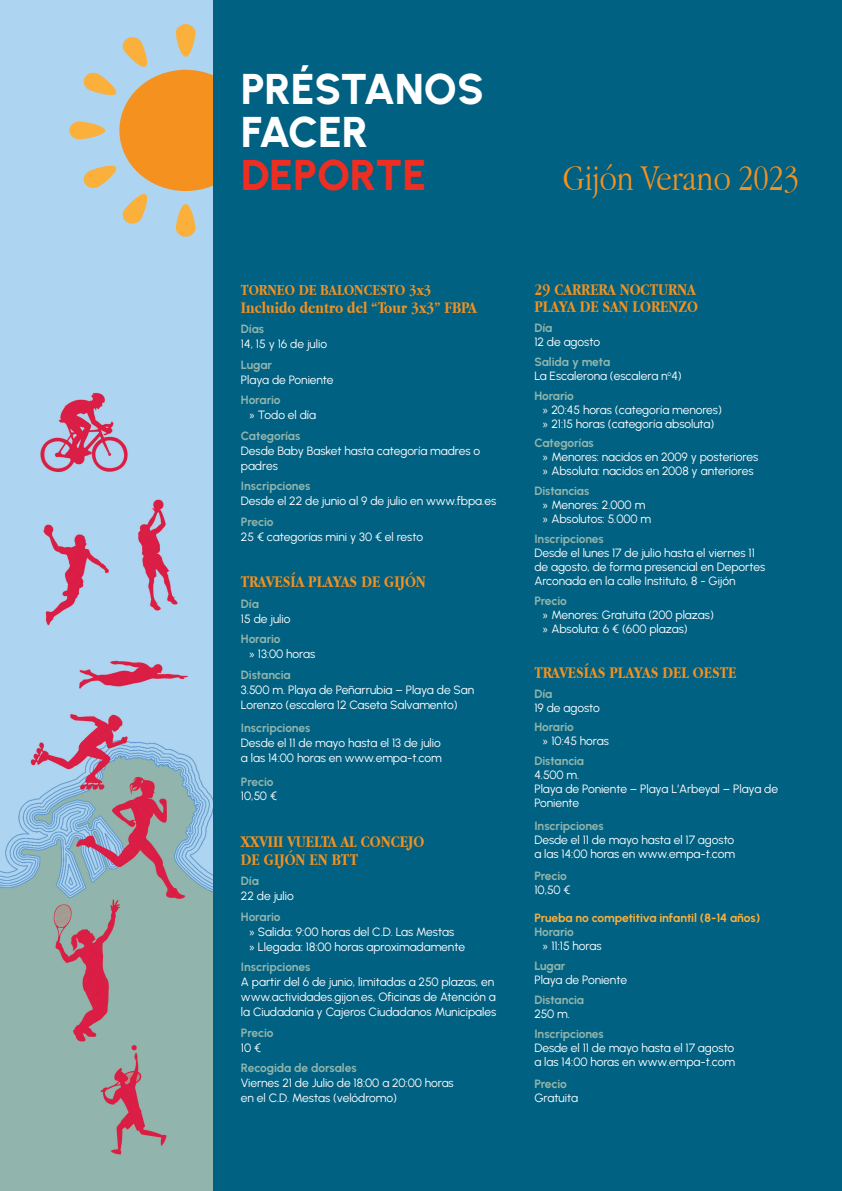
<style>
.page{position:relative;width:842px;height:1191px;background:#006182}
.page>*{position:absolute;margin:0;border:0;box-sizing:border-box;transform-origin:0 0}
.t1{font:800 43px "Urbanist";letter-spacing:-.015em;color:#fff}
.t2{font:800 43px "Urbanist";letter-spacing:-.005em;color:#ee2e22}
.t3{font:300 38px "Apple Garamond";color:#f5911f}
.t4{font:700 17px "Apple Garamond";color:#f5911f}
.t5{font:700 16px "Apple Garamond";color:#f5911f}
.t6{font:12px/14.9px "Urbanist";letter-spacing:-.005em;color:#fff}
.t7{font:700 12px "Urbanist";letter-spacing:-.01em;color:#91b5ac}
.t8{font:700 12px "Urbanist";letter-spacing:-.01em;color:#fab03b}
.s1{font-family:"Myriad Pro"}
</style>
<div class="page">
<img style="left:0;top:0;width:213px;height:1191px">
<div style="left:176px;top:24px;width:19px;height:33px;background:#fab03b;border-radius:9px"></div>
<svg style="left:69px;top:36px;width:144px;height:189px;background:#ccb997"></svg>
<svg style="left:176px;top:204px;width:19px;height:33px"></svg>
<p class="t1" style="left:241px;top:61px;width:245px">PRÉSTANOS</p>
<p class="t1" style="left:241px;top:104px;width:129px">FACER</p>
<p class="t2" style="left:241px;top:147px;width:187px">DEPORTE</p>
<p class="t3" style="left:563px;top:155px;width:238px">Gijón Verano 2023</p>
<p class="t5" style="left:241px;top:281px;width:192px">TORNEO DE BALONCESTO 3x3</p>
<p class="t4" style="left:241px;top:298px;width:237px">Incluido dentro del “Tour 3x3” FBPA</p>
<p class="t7" style="left:241px;top:321px;width:25px">Días</p>
<p class="t6" style="left:241px;top:336px;width:88px">14, 15 y 16 de julio</p>
<p class="t7" style="left:241px;top:357px;width:33px">Lugar</p>
<p class="t6" style="left:241px;top:372px;width:94px">Playa de Poniente</p>
<p class="t7" style="left:241px;top:392px;width:41px">Horario</p>
<p class="t6" style="left:249px;top:407px;width:68px"><span class="s1">»</span> Todo el día</p>
<p class="t7" style="left:241px;top:428px;width:61px">Categorías</p>
<p class="t6" style="left:241px;top:443px;width:241px">Desde Baby Basket hasta categoría madres o padres</p>
<p class="t7" style="left:241px;top:478px;width:71px">Inscripciones</p>
<p class="t6" style="left:241px;top:493px;width:257px">Desde el 22 de junio al 9 de julio en www.fbpa.es</p>
<p class="t7" style="left:241px;top:514px;width:34px">Precio</p>
<p class="t6" style="left:241px;top:529px;width:184px">25 € categorías mini y 30 € el resto</p>
<p class="t4" style="left:241px;top:572px;width:186px">TRAVESÍA PLAYAS DE GIJÓN</p>
<p class="t7" style="left:241px;top:595px;width:19px">Día</p>
<p class="t6" style="left:241px;top:610px;width:51px">15 de julio</p>
<p class="t7" style="left:241px;top:631px;width:41px">Horario</p>
<p class="t6" style="left:249px;top:646px;width:67px"><span class="s1">»</span> 13:00 horas</p>
<p class="t7" style="left:241px;top:667px;width:51px">Distancia</p>
<p class="t6" style="left:241px;top:682px;width:235px">3.500 m. Playa de Peñarrubia – Playa de San<br>Lorenzo (escalera 12 Caseta Salvamento)</p>
<p class="t7" style="left:241px;top:720px;width:71px">Inscripciones</p>
<p class="t6" style="left:241px;top:735px;width:201px">Desde el 11 de mayo hasta el 13 de julio</p>
<p class="t6" style="left:241px;top:750px;width:202px">a las 14:00 horas en www.empa-t.com</p>
<p class="t7" style="left:241px;top:773px;width:34px">Precio</p>
<p class="t6" style="left:241px;top:788px;width:38px">10,50 €</p>
<p class="t4" style="left:241px;top:831px;width:185px">XXVIII VUELTA AL CONCEJO</p>
<p class="t4" style="left:241px;top:849px;width:119px">DE GIJÓN EN BTT</p>
<p class="t7" style="left:241px;top:873px;width:19px">Día</p>
<p class="t6" style="left:241px;top:888px;width:54px">22 de julio</p>
<p class="t7" style="left:241px;top:908px;width:41px">Horario</p>
<p class="t6" style="left:249px;top:923px;width:206px"><span class="s1">»</span> Salida: 9:00 horas del C.D. Las Mestas</p>
<p class="t6" style="left:249px;top:938px;width:217px"><span class="s1">»</span> Llegada: 18:00 horas aproximadamente</p>
<p class="t7" style="left:241px;top:959px;width:71px">Inscripciones</p>
<p class="t6" style="left:241px;top:974px;width:257px">A partir del 6 de junio, limitadas a 250 plazas, en www.actividades.gijon.es, Oficinas de Atención a la Ciudadanía y Cajeros Ciudadanos Municipales</p>
<p class="t7" style="left:241px;top:1024px;width:34px">Precio</p>
<p class="t6" style="left:241px;top:1039px;width:22px">10 €</p>
<p class="t7" style="left:241px;top:1060px;width:117px">Recogida de dorsales</p>
<p class="t6" style="left:241px;top:1075px;width:214px">Viernes 21 de Julio de 18:00 a 20:00 horas</p>
<p class="t6" style="left:241px;top:1090px;width:158px">en el C.D. Mestas (velódromo)</p>
<p class="t4" style="left:534px;top:280px;width:163px">29 CARRERA NOCTURNA</p>
<p class="t4" style="left:534px;top:297px;width:165px">PLAYA DE SAN LORENZO</p>
<p class="t7" style="left:534px;top:320px;width:19px">Día</p>
<p class="t6" style="left:534px;top:334px;width:67px">12 de agosto</p>
<p class="t7" style="left:534px;top:354px;width:77px">Salida y meta</p>
<p class="t6" style="left:534px;top:368px;width:149px">La Escalerona (escalera n<sup>º</sup>4)</p>
<p class="t7" style="left:534px;top:387px;width:41px">Horario</p>
<p class="t6" style="left:543px;top:401px;width:181px"><span class="s1">»</span> 20:45 horas (categoría menores)</p>
<p class="t6" style="left:543px;top:415px;width:173px"><span class="s1">»</span> 21:15 horas (categoría absoluta)</p>
<p class="t7" style="left:534px;top:435px;width:61px">Categorías</p>
<p class="t6" style="left:543px;top:449px;width:217px"><span class="s1">»</span> Menores: nacidos en 2009 y posteriores</p>
<p class="t6" style="left:543px;top:463px;width:212px"><span class="s1">»</span> Absoluta: nacidos en 2008 y anteriores</p>
<p class="t7" style="left:534px;top:483px;width:56px">Distancias</p>
<p class="t6" style="left:543px;top:497px;width:104px"><span class="s1">»</span> Menores: 2.000 m</p>
<p class="t6" style="left:543px;top:511px;width:110px"><span class="s1">»</span> Absolutos: 5.000 m</p>
<p class="t7" style="left:534px;top:530px;width:71px">Inscripciones</p>
<p class="t6" style="left:534px;top:545px;width:232px;line-height:14px">Desde el lunes 17 de julio hasta el viernes 11 de agosto, de forma presencial en Deportes<br>Arconada en la calle Instituto, 8 - Gijón</p>
<p class="t7" style="left:534px;top:592px;width:34px">Precio</p>
<p class="t6" style="left:543px;top:606px;width:172px"><span class="s1">»</span> Menores: Gratuita (200 plazas)</p>
<p class="t6" style="left:543px;top:620px;width:146px"><span class="s1">»</span> Absoluta: 6 € (600 plazas)</p>
<p class="t4" style="left:534px;top:663px;width:203px">TRAVESÍAS PLAYAS DEL OESTE</p>
<p class="t7" style="left:534px;top:685px;width:19px">Día</p>
<p class="t6" style="left:534px;top:699px;width:67px">19 de agosto</p>
<p class="t7" style="left:534px;top:719px;width:41px">Horario</p>
<p class="t6" style="left:543px;top:733px;width:68px"><span class="s1">»</span> 10:45 horas</p>
<p class="t7" style="left:534px;top:753px;width:51px">Distancia</p>
<p class="t6" style="left:534px;top:767px;width:46px">4.500 m.</p>
<p class="t6" style="left:534px;top:781px;width:245px;line-height:14px">Playa de Poniente – Playa L’Arbeyal – Playa de<br>Poniente</p>
<p class="t7" style="left:534px;top:817px;width:71px">Inscripciones</p>
<p class="t6" style="left:534px;top:831px;width:201px">Desde el 11 de mayo hasta el 17 agosto</p>
<p class="t6" style="left:534px;top:845px;width:202px">a las 14:00 horas en www.empa-t.com</p>
<p class="t7" style="left:534px;top:868px;width:34px">Precio</p>
<p class="t6" style="left:534px;top:882px;width:38px">10,50 €</p>
<p class="t8" style="left:534px;top:910px;width:227px">Prueba no competitiva infantil (8-14 años)</p>
<p class="t7" style="left:534px;top:924px;width:41px">Horario</p>
<p class="t6" style="left:543px;top:938px;width:60px"><span class="s1">»</span> 11:15 horas</p>
<p class="t7" style="left:534px;top:958px;width:33px">Lugar</p>
<p class="t6" style="left:534px;top:972px;width:94px">Playa de Poniente</p>
<p class="t7" style="left:534px;top:991px;width:51px">Distancia</p>
<p class="t6" style="left:534px;top:1006px;width:37px">250 m.</p>
<p class="t7" style="left:534px;top:1025px;width:71px">Inscripciones</p>
<p class="t6" style="left:534px;top:1039px;width:201px">Desde el 11 de mayo hasta el 17 agosto</p>
<p class="t6" style="left:534px;top:1053px;width:202px">a las 14:00 horas en www.empa-t.com</p>
<p class="t7" style="left:534px;top:1076px;width:34px">Precio</p>
<p class="t6" style="left:534px;top:1090px;width:45px">Gratuita</p>
</div>
